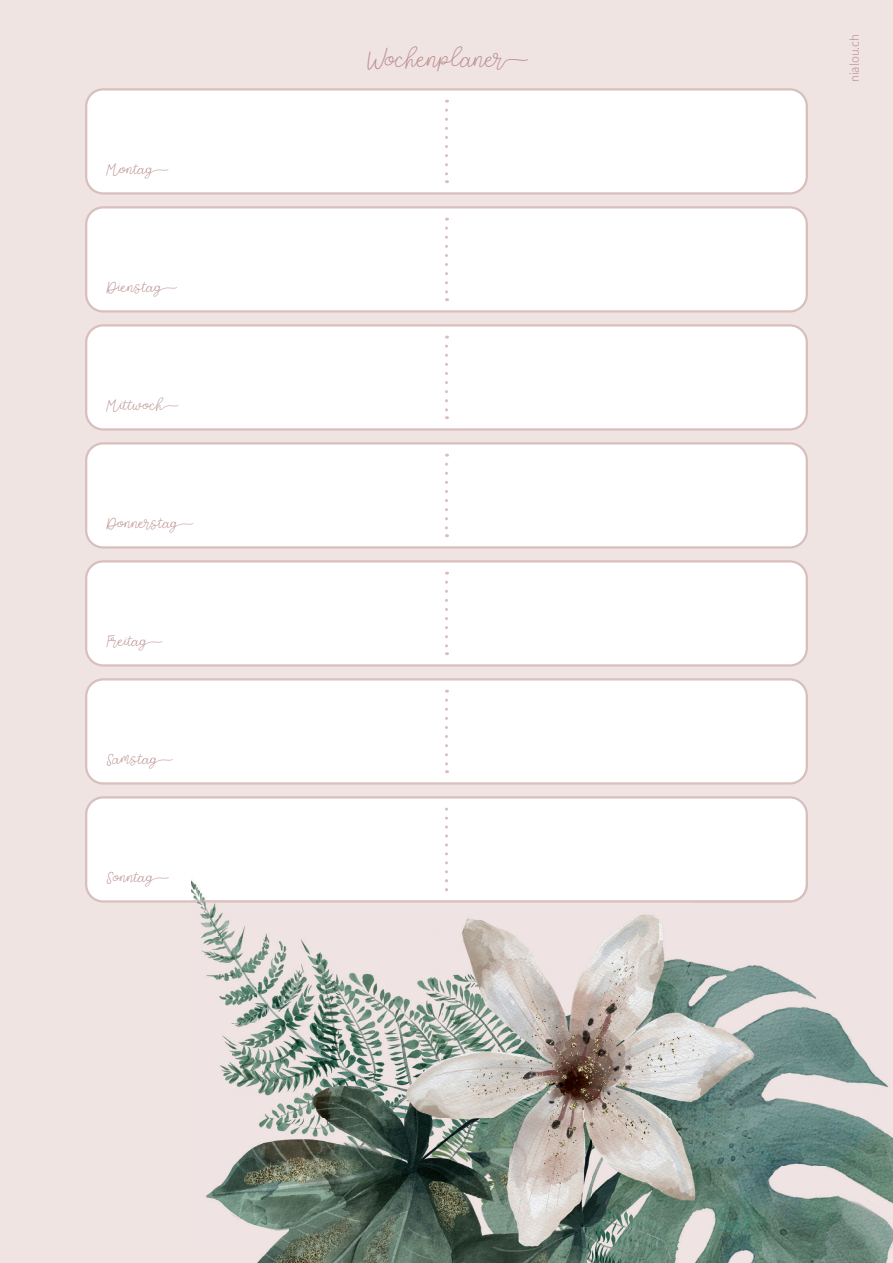
<style>
.page{position:relative;width:893px;height:1263px;background:#efe4e2}
.page>*{position:absolute;margin:0;border:0;box-sizing:border-box;transform-origin:0 0}
.t1{font:27px "Allyca Monoline Slanted";color:#bb8d8d}
.t2{font:16.5px "Allyca Monoline Slanted";letter-spacing:.01em;color:#bb8d8d}
.t3{font:300 12.75px "Assistant";color:#bb8d8d}
</style>
<div class="page">
<div style="left:86px;top:89px;width:721px;height:104px;background:#fff;border-radius:17px"></div>
<div style="left:85px;top:88px;width:723px;height:107px;border:2px solid #d8bfbd;border-radius:17px"></div>
<div style="left:86px;top:207px;width:721px;height:104px;background:#fff;border-radius:17px"></div>
<div style="left:85px;top:206px;width:723px;height:107px;border:2px solid #d8bfbd;border-radius:17px"></div>
<div style="left:86px;top:325px;width:721px;height:104px;background:#fff;border-radius:17px"></div>
<div style="left:85px;top:324px;width:723px;height:107px;border:2px solid #d8bfbd;border-radius:17px"></div>
<div style="left:86px;top:443px;width:721px;height:104px;background:#fff;border-radius:17px"></div>
<div style="left:85px;top:442px;width:723px;height:107px;border:2px solid #d8bfbd;border-radius:17px"></div>
<div style="left:86px;top:561px;width:721px;height:104px;background:#fff;border-radius:17px"></div>
<div style="left:85px;top:560px;width:723px;height:106px;border:2px solid #d8bfbd;border-radius:17px"></div>
<div style="left:86px;top:679px;width:721px;height:104px;background:#fff;border-radius:17px"></div>
<div style="left:85px;top:678px;width:723px;height:106px;border:2px solid #d8bfbd;border-radius:17px"></div>
<div style="left:85px;top:796px;width:723px;height:106px;background:#fff"></div>
<svg style="left:445px;top:110px;width:3px;height:73px"></svg>
<svg style="left:445px;top:228px;width:3px;height:73px"></svg>
<svg style="left:445px;top:346px;width:3px;height:73px"></svg>
<svg style="left:445px;top:464px;width:3px;height:73px"></svg>
<svg style="left:445px;top:582px;width:3px;height:73px"></svg>
<svg style="left:445px;top:700px;width:3px;height:73px"></svg>
<img style="left:191px;top:902px;width:501px;height:361px">
<img style="left:692px;top:902px;width:201px;height:361px">
<img style="left:191px;top:878px;width:617px;height:24px">
<svg style="left:445px;top:808px;width:3px;height:83px"></svg>
<p class="t2" style="left:107px;top:158px;width:62px">Montag</p>
<p class="t2" style="left:107px;top:276px;width:71px">Dienstag</p>
<p class="t2" style="left:107px;top:394px;width:72px">Mittwoch</p>
<p class="t2" style="left:107px;top:512px;width:87px">Donnerstag</p>
<p class="t2" style="left:107px;top:630px;width:56px">Freitag</p>
<p class="t2" style="left:107px;top:748px;width:67px">Samstag</p>
<p class="t2" style="left:107px;top:866px;width:63px">Sonntag</p>
<h1 class="t1" style="left:366px;top:42px;width:162px">Wochenplaner</h1>
<p class="t3" style="left:846px;top:82px;width:50px;rotate:-90deg">nialou.ch</p>
</div>
